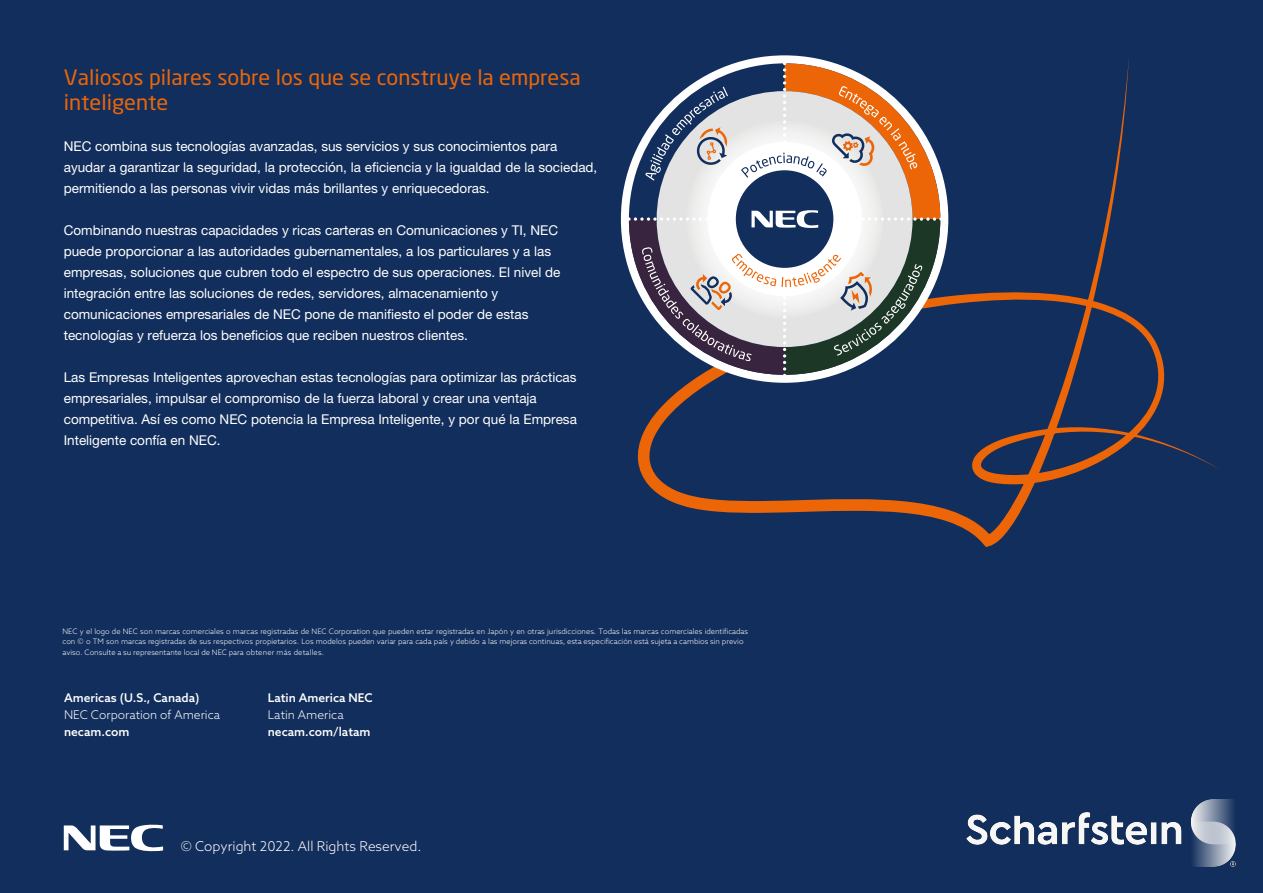
<style>
.page{position:relative;width:1263px;height:893px;background:#122e5c}
.page>*{position:absolute;margin:0;border:0;box-sizing:border-box;transform-origin:0 0}
.t1{font:21px/25.2px "Neo Sans Std";color:#ec6608}
.t2{font:13.5px/21px "Helvetica Neue LT Pro";color:#fff}
.t3{font:300 13.5px "Azo Sans";color:#fff}
.t4{font:500 12px "Azo Sans";color:#fff}
.t5{font:300 12px "Azo Sans";color:#fff}
.t6{font:300 7.5px/10.5px "Azo Sans";color:#fff}
</style>
<div class="page">
<svg style="left:637px;top:57px;width:582px;height:490px"></svg>
<svg style="left:64px;top:824px;width:99px;height:27px"></svg>
<svg style="left:627px;top:62px;width:316px;height:315px"></svg>
<img style="left:967px;top:800px;width:268px;height:67px">
<h1 class="t1" style="left:64px;top:64px;width:518px">Valiosos pilares sobre los que se construye la empresa inteligente</h1>
<p class="t2" style="left:64px;top:136px;width:535px">NEC combina sus tecnologías avanzadas, sus servicios y sus conocimientos para ayudar a garantizar la seguridad, la protección, la eficiencia y la igualdad de la sociedad, permitiendo a las personas vivir vidas más brillantes y enriquecedoras.</p>
<p class="t2" style="left:64px;top:220px;width:498px">Combinando nuestras capacidades y ricas carteras en Comunicaciones y TI, NEC puede proporcionar a las autoridades gubernamentales, a los particulares y a las empresas, soluciones que cubren todo el espectro de sus operaciones. El nivel de integración entre las soluciones de redes, servidores, almacenamiento y comunicaciones empresariales de NEC pone de manifiesto el poder de estas tecnologías y refuerza los beneficios que reciben nuestros clientes.</p>
<p class="t2" style="left:64px;top:367px;width:515px">Las Empresas Inteligentes aprovechan estas tecnologías para optimizar las prácticas empresariales, impulsar el compromiso de la fuerza laboral y crear una ventaja competitiva. Así es como NEC potencia la Empresa Inteligente, y por qué la Empresa Inteligente confía en NEC.</p>
<p class="t6" style="left:63px;top:626px;width:687px">NEC y el logo de NEC son marcas comerciales o marcas registradas de NEC Corporation que pueden estar registradas en Japón y en otras jurisdicciones. Todas las marcas comerciales identificadas con © o TM son marcas registradas de sus respectivos propietarios. Los modelos pueden variar para cada país y debido a las mejoras continuas, esta especificación está sujeta a cambios sin previo aviso. Consulte a su representante local de NEC para obtener más detalles.</p>
<p class="t4" style="left:64px;top:690px;width:137px">Americas (U.S., Canada)</p>
<p class="t5" style="left:64px;top:707px;width:158px">NEC Corporation of America</p>
<p class="t4" style="left:64px;top:724px;width:67px">necam.com</p>
<p class="t4" style="left:268px;top:690px;width:106px">Latin America NEC</p>
<p class="t5" style="left:268px;top:707px;width:77px">Latin America</p>
<p class="t4" style="left:268px;top:724px;width:104px">necam.com/latam</p>
<p class="t3" style="left:181px;top:837px;width:242px">© Copyright 2022. All Rights Reserved.</p>
</div>
